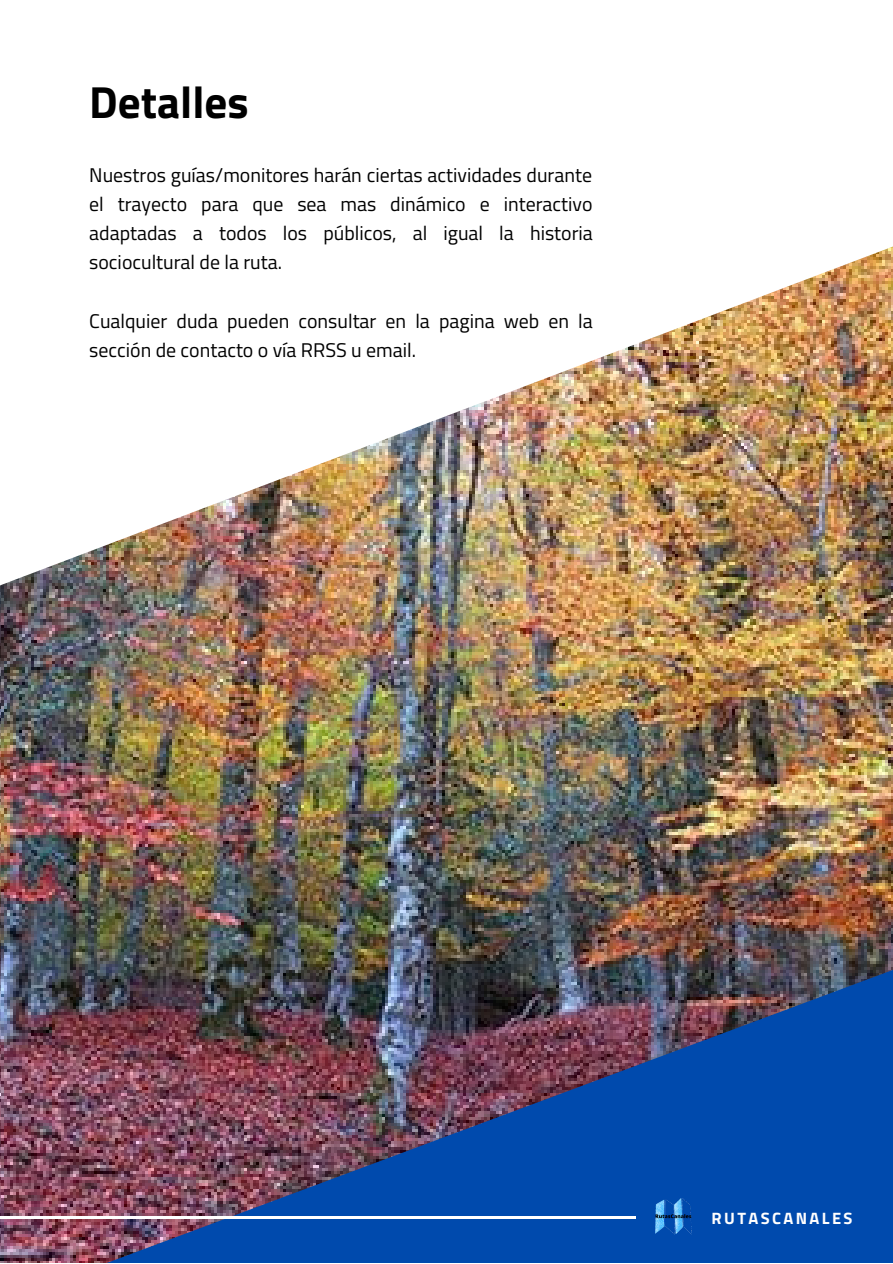
<style>
.page{position:relative;width:893px;height:1264px;background:#fff}
.page>*{position:absolute;margin:0;border:0;box-sizing:border-box;transform-origin:0 0}
.t1{font:700 45px "Titillium Web";color:#000}
.t2{font:19.8px/29.2px "Titillium Web";color:#000;text-align:justify}
.t3{font:700 16.5px "Titillium Web";letter-spacing:.145em;color:#fff}
</style>
<div class="page">
<img style="left:0;top:247px;width:892px;height:692px">
<img style="left:0;top:939px;width:892px;height:323px">
<hr style="left:0;top:1216px;width:635px;height:2px;background:#fff">
<img style="left:655px;top:1198px;width:36px;height:36px">
<h1 class="t1" style="left:89px;top:67px;width:161px">Detalles</h1>
<p class="t2" style="left:89px;top:159px;width:505px">Nuestros guías/monitores harán ciertas actividades durante el trayecto para que sea mas dinámico e interactivo adaptadas a todos los públicos, al igual la historia sociocultural de la ruta.</p>
<p class="t2" style="left:89px;top:306px;width:505px">Cualquier duda pueden consultar en la pagina web en la sección de contacto o vía RRSS u email.</p>
<p class="t3" style="left:711px;top:1205px;width:142px">RUTASCANALES</p>
</div>
